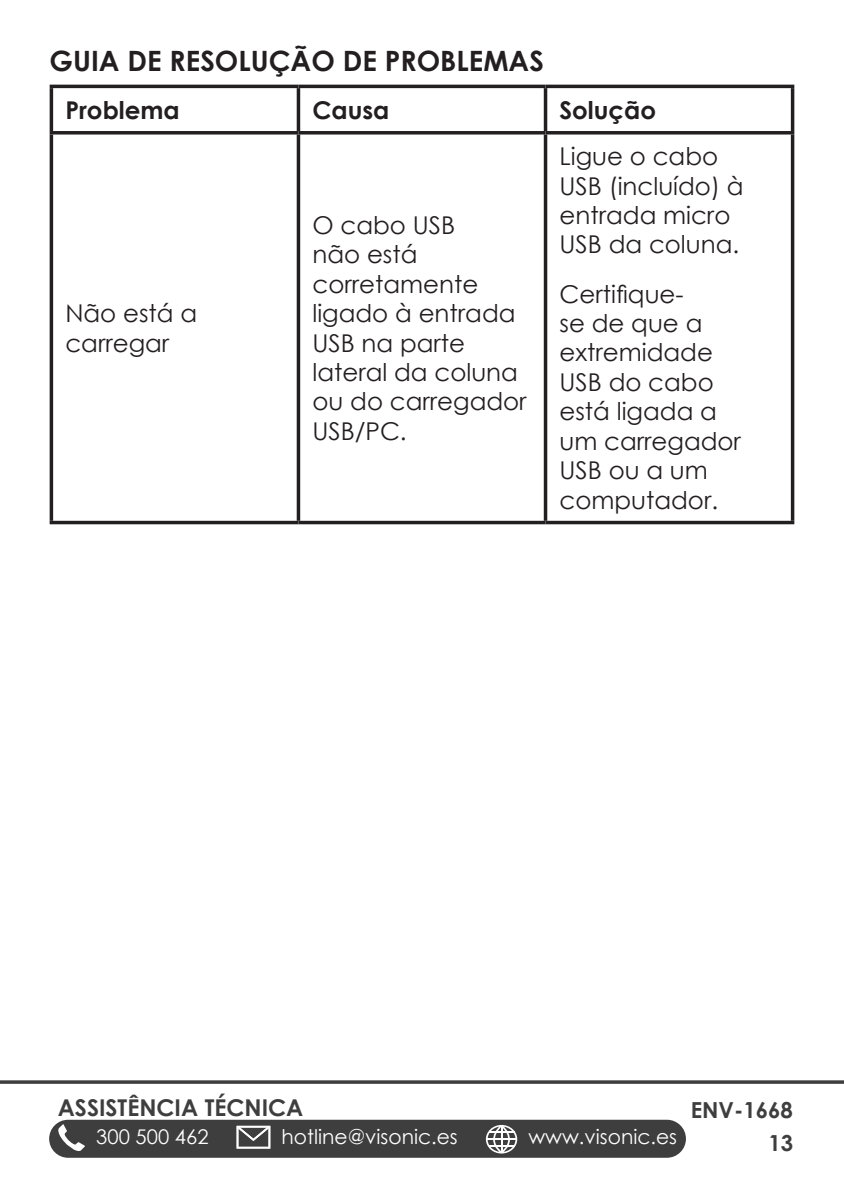
<style>
.page{position:relative;width:844px;height:1191px;background:#fff}
.page>*{position:absolute;margin:0;border:0;box-sizing:border-box;transform-origin:0 0}
.Rubrik{font:700 28px "Century Gothic";color:#231f20}
.Brødtekst{font:24.5px/29.4px "Century Gothic";color:#231f20}
.Brødtekst-2{font:700 24.5px "Century Gothic";color:#231f20}
.t1{font:700 23.1px "Century Gothic";color:#3e3e3f}
.t2{font:700 22.05px/32.9px "Century Gothic";color:#3e3e3f;text-align:right}
.t3{font:20.3px "Century Gothic";color:#fff}
</style>
<div class="page">
<hr style="left:0;top:1080px;width:843px;height:3px;background:#3e3e3f">
<div style="left:49px;top:1119px;width:636px;height:38px;background:#3e3e3f;border-radius:19px"></div>
<svg style="left:58px;top:1124px;width:27px;height:27px"></svg>
<svg style="left:236px;top:1125px;width:34px;height:23px"></svg>
<svg style="left:485px;top:1125px;width:32px;height:28px"></svg>
<hr style="left:50px;top:85px;width:248px;height:3px;background:#231f20">
<hr style="left:50px;top:88px;width:3px;height:43px;background:#231f20">
<hr style="left:298px;top:85px;width:247px;height:3px;background:#231f20">
<svg style="left:296px;top:88px;width:4px;height:43px"></svg>
<hr style="left:545px;top:85px;width:249px;height:3px;background:#231f20">
<svg style="left:543px;top:88px;width:4px;height:43px"></svg>
<svg style="left:790px;top:88px;width:4px;height:43px"></svg>
<hr style="left:50px;top:131px;width:248px;height:3px;background:#231f20">
<hr style="left:50px;top:134px;width:3px;height:387px;background:#231f20">
<hr style="left:298px;top:131px;width:247px;height:3px;background:#231f20">
<svg style="left:296px;top:134px;width:4px;height:387px;background:#4a4647"></svg>
<hr style="left:545px;top:131px;width:249px;height:3px;background:#231f20">
<svg style="left:543px;top:134px;width:4px;height:387px;background:#4d4a4b"></svg>
<svg style="left:790px;top:134px;width:4px;height:387px;background:#514e4f"></svg>
<hr style="left:50px;top:521px;width:248px;height:3px;background:#231f20">
<hr style="left:298px;top:521px;width:247px;height:3px;background:#231f20">
<hr style="left:545px;top:521px;width:249px;height:3px;background:#231f20">
<p class="Rubrik" style="left:50px;top:39px;width:495px">GUIA DE RESOLUÇÃO DE PROBLEMAS</p>
<p class="Brødtekst-2" style="left:65px;top:91px;width:116px">Problema</p>
<p class="Brødtekst-2" style="left:312px;top:91px;width:78px">Causa</p>
<p class="Brødtekst-2" style="left:559px;top:91px;width:98px">Solução</p>
<p class="Brødtekst" style="left:65px;top:298px;width:133px">Não está a carregar</p>
<p class="Brødtekst" style="left:312px;top:210px;width:216px">O cabo USB<br>não está corretamente ligado à entrada<br>USB na parte lateral da coluna ou do carregador<br>USB/PC.</p>
<p class="Brødtekst" style="left:559px;top:141px;width:185px">Ligue o cabo<br>USB (incluído) à entrada micro<br>USB da coluna.</p>
<p class="Brødtekst" style="left:559px;top:279px;width:183px">Certifique-<br>se de que a extremidade<br>USB do cabo está ligada a um carregador<br>USB ou a um computador.</p>
<p class="t1" style="left:58px;top:1090px;width:247px">ASSISTÊNCIA TÉCNICA</p>
<p class="t3" style="left:96px;top:1122px;width:114px">300 500 462</p>
<p class="t3" style="left:281px;top:1122px;width:178px">hotline@visonic.es</p>
<p class="t3" style="left:528px;top:1122px;width:150px">www.visonic.es</p>
<p class="t2" style="left:690px;top:1092px;width:104px">ENV-1668<br>13</p>
</div>
